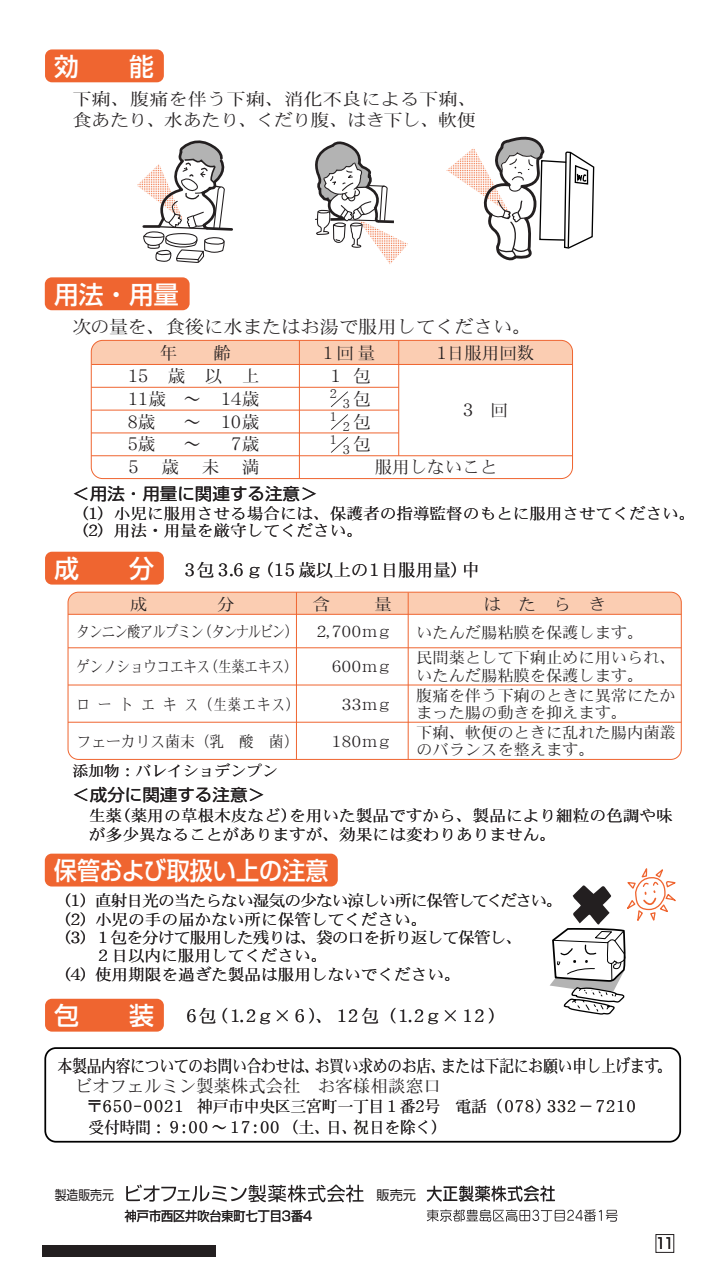
<style>
.page{position:relative;width:725px;height:1275px;background:#fff}
.page>*{position:absolute;margin:0;border:0;box-sizing:border-box;transform-origin:0 0}
.t1{font:500 25.03px "Shin Go";color:#fff;scale:.93 1}
.t2{font:500 25.03px "Shin Go";color:#fff}
.t3{font:18.38px "Heisei Mincho W3";color:#231f20;scale:1.05 1}
.t4{font:17.5px/22.8px "Heisei Mincho W3";letter-spacing:-.01em;color:#231f20;text-align:justify}
.t5{font:17.5px "Heisei Mincho W3";letter-spacing:-.01em;color:#231f20;scale:.85 1}
.t6{font:17.5px "Heisei Mincho W3";letter-spacing:.165em;color:#231f20}
.t7{font:17.32px/21px "Heisei Mincho W3";color:#231f20;scale:1.11 1}
.t8{font:16.62px "Shin Go";color:#231f20;scale:1.05 1}
.t9{font:16.62px "Heisei Mincho W3";color:#231f20;scale:1.05 1}
.t10{font:16.45px/20.3px "Heisei Mincho W3";letter-spacing:-.01em;color:#231f20;scale:.96 1}
.t11{font:15.75px/17.3px "Heisei Mincho W3";color:#231f20;scale:1.05 1}
.t12{font:15.75px/19.8px "Heisei Mincho W3";color:#231f20}
.t13{font:15.75px "Heisei Mincho W3";letter-spacing:-.05em;color:#231f20;scale:1.05 1}
.t14{font:15.75px "Heisei Mincho W3";color:#231f20;scale:.84 1}
.t15{font:15.75px "Heisei Mincho W3";color:#231f20;scale:1.06 1}
.t16{font:15.75px "Heisei Mincho W3";letter-spacing:-.05em;color:#231f20;scale:.84 1}
.t17{font:15.75px "Heisei Mincho W3";color:#231f20;scale:.94 1}
.t18{font:14.88px "Heisei Mincho W3";color:#231f20;scale:1.06 1}
.t19{font:14.88px "Shin Go";color:#231f20}
.t20{font:13.12px "Shin Go";color:#231f20;scale:.92 1}
.t21{font:13.12px "Shin Go";color:#231f20;scale:.9 1}
.t22{font:13.12px "Shin Go";color:#231f20}
.t23{font:12.42px "Heisei Mincho W3";color:#231f20}
</style>
<div class="page">
<div style="left:44px;top:1047px;width:636px;height:96px;border:2px solid #000;border-radius:11px"></div>
<div style="left:45px;top:49px;width:119px;height:33px;background:#ef6530;border-radius:7px"></div>
<div style="left:45px;top:552px;width:119px;height:33px;background:#ef6530;border-radius:7px"></div>
<div style="left:45px;top:999px;width:119px;height:33px;background:#ef6530;border-radius:7px"></div>
<div style="left:45px;top:854px;width:292px;height:32px;background:#ef6530;border-radius:7px"></div>
<div style="left:45px;top:277px;width:144px;height:33px;background:#ef6530;border-radius:7px"></div>
<svg style="left:550px;top:868px;width:126px;height:147px"></svg>
<svg style="left:91px;top:136px;width:504px;height:228px"></svg>
<div style="left:91px;top:340px;width:481px;height:139px;border:1px solid #ef6530;border-radius:11px"></div>
<hr style="left:92px;top:364px;width:480px;height:1px;background:#ef6530">
<hr style="left:91px;top:387px;width:307px;height:1px;background:#ef6530">
<hr style="left:91px;top:410px;width:307px;height:1px;background:#ef6530">
<hr style="left:91px;top:432px;width:307px;height:1px;background:#ef6530">
<hr style="left:91px;top:455px;width:481px;height:1px;background:#ef6530">
<hr style="left:299px;top:340px;width:1px;height:139px;background:#ef6530">
<hr style="left:398px;top:340px;width:1px;height:116px;background:#ef6530">
<div style="left:68px;top:592px;width:613px;height:22px;background:#fbcdb2"></div>
<div style="left:68px;top:592px;width:613px;height:168px;border:1px solid #ef6530;border-radius:10px"></div>
<hr style="left:296px;top:592px;width:1px;height:167px;background:#ef6530">
<hr style="left:407px;top:593px;width:1px;height:166px;background:#ef6530">
<hr style="left:68px;top:614px;width:613px;height:1px;background:#ef6530">
<hr style="left:68px;top:647px;width:613px;height:1px;background:#ef6530">
<hr style="left:68px;top:685px;width:613px;height:1px;background:#ef6530">
<hr style="left:68px;top:722px;width:613px;height:1px;background:#ef6530">
<svg style="left:331px;top:391px;width:17px;height:16px"></svg>
<svg style="left:331px;top:414px;width:17px;height:16px"></svg>
<svg style="left:331px;top:437px;width:17px;height:16px"></svg>
<div style="left:42px;top:1245px;width:173px;height:12px;background:#231f20"></div>
<svg style="left:126px;top:1184px;width:237px;height:18px"></svg>
<svg style="left:426px;top:1185px;width:128px;height:17px"></svg>
<svg style="left:426px;top:1209px;width:191px;height:13px"></svg>
<div style="left:655px;top:1234px;width:18px;height:19px;border:1px solid #231f20"></div>
<p class="t2" style="left:54px;top:50px;width:26px">効</p>
<p class="t2" style="left:129px;top:50px;width:26px">能</p>
<p class="t7" style="left:72px;top:88px;width:366px">下痢、腹痛を伴う下痢、消化不良による下痢、食あたり、水あたり、くだり腹、はき下し、軟便</p>
<p class="t2" style="left:54px;top:278px;width:126px">用法・用量</p>
<p class="t3" style="left:72px;top:318px;width:438px">次の量を、食後に水またはお湯で服用してください。</p>
<p class="t4" style="left:160px;top:342px;width:19px">年</p>
<p class="t4" style="left:213px;top:342px;width:19px">齢</p>
<p class="t4" style="left:323px;top:342px;width:54px">1回量</p>
<p class="t4" style="left:436px;top:342px;width:99px">1日服用回数</p>
<p class="t4" style="left:128px;top:364px;width:133px">15歳以上11歳 ～ 14歳8歳</p>
<p class="t4" style="left:353px;top:364px;width:19px;text-indent:-22px">1 包包包包</p>
<p class="t23" style="left:330px;top:387px;width:9px">2</p>
<p class="t23" style="left:343px;top:398px;width:9px">3</p>
<p class="t4" style="left:463px;top:398px;width:47px">3 回</p>
<p class="t23" style="left:330px;top:410px;width:9px">1</p>
<p class="t4" style="left:183px;top:410px;width:78px">～ 10歳</p>
<p class="t23" style="left:343px;top:420px;width:9px">2</p>
<p class="t23" style="left:330px;top:433px;width:9px">1</p>
<p class="t4" style="left:128px;top:433px;width:29px">5歳</p>
<p class="t4" style="left:183px;top:433px;width:19px">～</p>
<p class="t4" style="left:231px;top:433px;width:30px">7歳</p>
<p class="t4" style="left:128px;top:456px;width:12px">5</p>
<p class="t4" style="left:161px;top:456px;width:19px">歳</p>
<p class="t4" style="left:201px;top:456px;width:19px">未</p>
<p class="t4" style="left:242px;top:456px;width:19px">満</p>
<p class="t4" style="left:374px;top:456px;width:124px">服用しないこと</p>
<p class="t23" style="left:343px;top:443px;width:9px">3</p>
<p class="t8" style="left:72px;top:482px;width:235px">＜用法・用量に関連する注意＞</p>
<p class="t11" style="left:72px;top:505px;width:594px">（1）小児に服用させる場合には、保護者の指導監督のもとに服用させてください。（2）用法・用量を厳守してください。</p>
<p class="t2" style="left:54px;top:552px;width:26px">成</p>
<p class="t2" style="left:129px;top:552px;width:26px">分</p>
<p class="t4" style="left:185px;top:558px;width:296px">3包 3.6 g（15 歳以上の1日服用量）中</p>
<p class="t9" style="left:130px;top:595px;width:18px">成</p>
<p class="t9" style="left:217px;top:595px;width:18px">分</p>
<p class="t16" style="left:76px;top:623px;width:265px">タンニン酸アルブミン（タンナルビン）</p>
<p class="t14" style="left:76px;top:659px;width:264px">ゲンノショウコエキス（生薬エキス）</p>
<p class="t14" style="left:76px;top:696px;width:266px">ロ ー ト エ キ ス（生薬エキス）</p>
<p class="t17" style="left:76px;top:733px;width:237px">フェーカリス菌末（乳 酸 菌）</p>
<p class="t18" style="left:72px;top:763px;width:195px">添加物：バレイショデンプン</p>
<p class="t9" style="left:313px;top:595px;width:18px">含</p>
<p class="t9" style="left:374px;top:595px;width:18px">量</p>
<p class="t9" style="left:483px;top:595px;width:118px">はたらき</p>
<p class="t15" style="left:316px;top:623px;width:70px">2,700m g</p>
<p class="t12" style="left:416px;top:619px;width:261px;line-height:25.6px">いたんだ腸粘膜を保護します。<br>民間薬として下痢止めに用いられ、</p>
<p class="t12" style="left:416px;top:665px;width:261px">いたんだ腸粘膜を保護します。<br>腹痛を伴う下痢のときに異常にたか</p>
<p class="t12" style="left:416px;top:702px;width:261px">まった腸の動きを抑えます。<br>下痢、軟便のときに乱れた腸内菌叢</p>
<p class="t12" style="left:416px;top:740px;width:180px">のバランスを整えます。</p>
<p class="t15" style="left:331px;top:659px;width:56px">600m g</p>
<p class="t15" style="left:341px;top:696px;width:47px">33mg</p>
<p class="t15" style="left:331px;top:733px;width:56px">180m g</p>
<p class="t8" style="left:72px;top:783px;width:185px">＜成分に関連する注意＞</p>
<p class="t11" style="left:89px;top:805px;width:557px;line-height:19.6px">生薬（薬用の草根木皮など）を用いた製品ですから、製品により細粒の色調や味が多少異なることがありますが、効果には変わりありません。</p>
<p class="t1" style="left:54px;top:854px;width:297px">保管および取扱い上の注意</p>
<p class="t13" style="left:55px;top:893px;width:485px">（1）直射日光の当たらない湿気の少ない涼しい所に保管してください。</p>
<p class="t11" style="left:55px;top:910px;width:356px">（2）小児の手の届かない所に保管してください。</p>
<p class="t13" style="left:55px;top:929px;width:446px">（3）１包を分けて服用した残りは、袋の口を折り返して保管し、</p>
<p class="t11" style="left:95px;top:947px;width:223px">２日以内に服用してください。</p>
<p class="t11" style="left:55px;top:965px;width:388px">（4）使用期限を過ぎた製品は服用しないでください。</p>
<p class="t2" style="left:54px;top:999px;width:26px">包</p>
<p class="t2" style="left:129px;top:999px;width:26px">装</p>
<p class="t6" style="left:186px;top:1007px;width:320px">6包（1.2g×6）、 12包（1.2g×12）</p>
<p class="t5" style="left:57px;top:1057px;width:724px">本製品内容についてのお問い合わせは、お買い求めのお店、または下記にお願い申し上げます。</p>
<p class="t10" style="left:87px;top:1096px;width:573px">〒６５０－００２１ 神戸市中央区三宮町一丁目 1 番2号 電話（078）332－7210受付時間： 9：00 ～ 17：00 （土、日、祝日を除く）</p>
<p class="t4" style="left:75px;top:1074px;width:368px">ビオフェルミン製薬株式会社 お客様相談窓口</p>
<p class="t21" style="left:55px;top:1186px;width:67px">製造販売元</p>
<p class="t22" style="left:376px;top:1186px;width:41px">販売元</p>
<p class="t20" style="left:125px;top:1207px;width:205px">神戸市西区井吹台東町七丁目3番4</p>
<p class="t19" style="left:652px;top:1234px;width:25px">１１</p>
</div>
